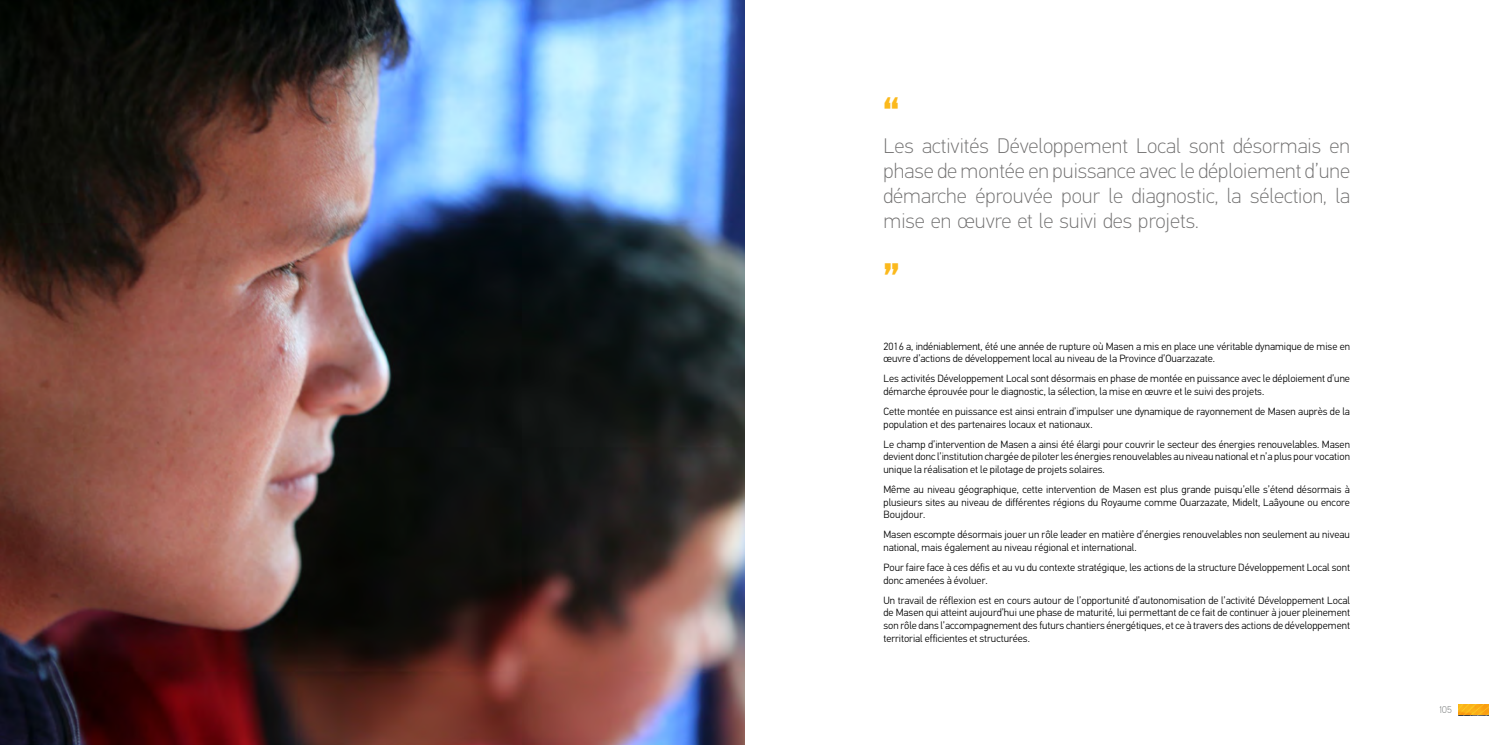
<style>
.page{position:relative;width:1489px;height:745px;background:#fff}
.page>*{position:absolute;margin:0;border:0;box-sizing:border-box;transform-origin:0 0}
.t1{font:500 42px "PF Din Text Pro";color:#fbb91c}
.t2{font:100 21px/25.2px "PF Din Text Pro";color:#706f6f;text-align:justify}
.t3{font:300 10.5px/12.6px "PF Din Text Pro";color:#000}
.t4{font:300 8.75px "Kirvy";color:#6b6e6e}
</style>
<div class="page">
<img style="left:0;top:0;width:744px;height:744px">
<img style="left:1458px;top:704px;width:30px;height:10px">
<h1 class="t1" style="left:883px;top:88px;width:17px">“</h1>
<h2 class="t2" style="left:883px;top:133px;width:468px">Les activités Développement Local sont désormais en phase de montée en puissance avec le déploiement d’une démarche éprouvée pour le diagnostic, la sélection, la mise en œuvre et le suivi des projets.</h2>
<h1 class="t1" style="left:883px;top:254px;width:17px">”</h1>
<p class="t3" style="left:883px;top:340px;width:468px">2016 a, indéniablement, été une année de rupture où Masen a mis en place une véritable dynamique de mise en œuvre d’actions de développement local au niveau de la Province d’Ouarzazate.</p>
<p class="t3" style="left:883px;top:372px;width:468px">Les activités Développement Local sont désormais en phase de montée en puissance avec le déploiement d’une démarche éprouvée pour le diagnostic, la sélection, la mise en œuvre et le suivi des projets.</p>
<p class="t3" style="left:883px;top:405px;width:468px">Cette montée en puissance est ainsi entrain d’impulser une dynamique de rayonnement de Masen auprès de la population et des partenaires locaux et nationaux.</p>
<p class="t3" style="left:883px;top:437px;width:468px;text-align:justify">Le champ d’intervention de Masen a ainsi été élargi pour couvrir le secteur des énergies renouvelables. Masen devient donc l’institution chargée de piloter les énergies renouvelables au niveau national et n’a plus pour vocation unique la réalisation et le pilotage de projets solaires.</p>
<p class="t3" style="left:883px;top:483px;width:468px;text-align:justify">Même au niveau géographique, cette intervention de Masen est plus grande puisqu’elle s’étend désormais à plusieurs sites au niveau de différentes régions du Royaume comme Ouarzazate, Midelt, Laâyoune ou encore Boujdour.</p>
<p class="t3" style="left:883px;top:528px;width:468px">Masen escompte désormais jouer un rôle leader en matière d’énergies renouvelables non seulement au niveau national, mais également au niveau régional et international.</p>
<p class="t3" style="left:883px;top:561px;width:468px">Pour faire face à ces défis et au vu du contexte stratégique, les actions de la structure Développement Local sont donc amenées à évoluer.</p>
<p class="t3" style="left:883px;top:593px;width:468px;text-align:justify">Un travail de réflexion est en cours autour de l’opportunité d’autonomisation de l’activité Développement Local de Masen qui atteint aujourd’hui une phase de maturité, lui permettant de ce fait de continuer à jouer pleinement son rôle dans l’accompagnement des futurs chantiers énergétiques, et ce à travers des actions de développement territorial efficientes et structurées.</p>
<p class="t4" style="left:1438px;top:704px;width:14px">105</p>
</div>
